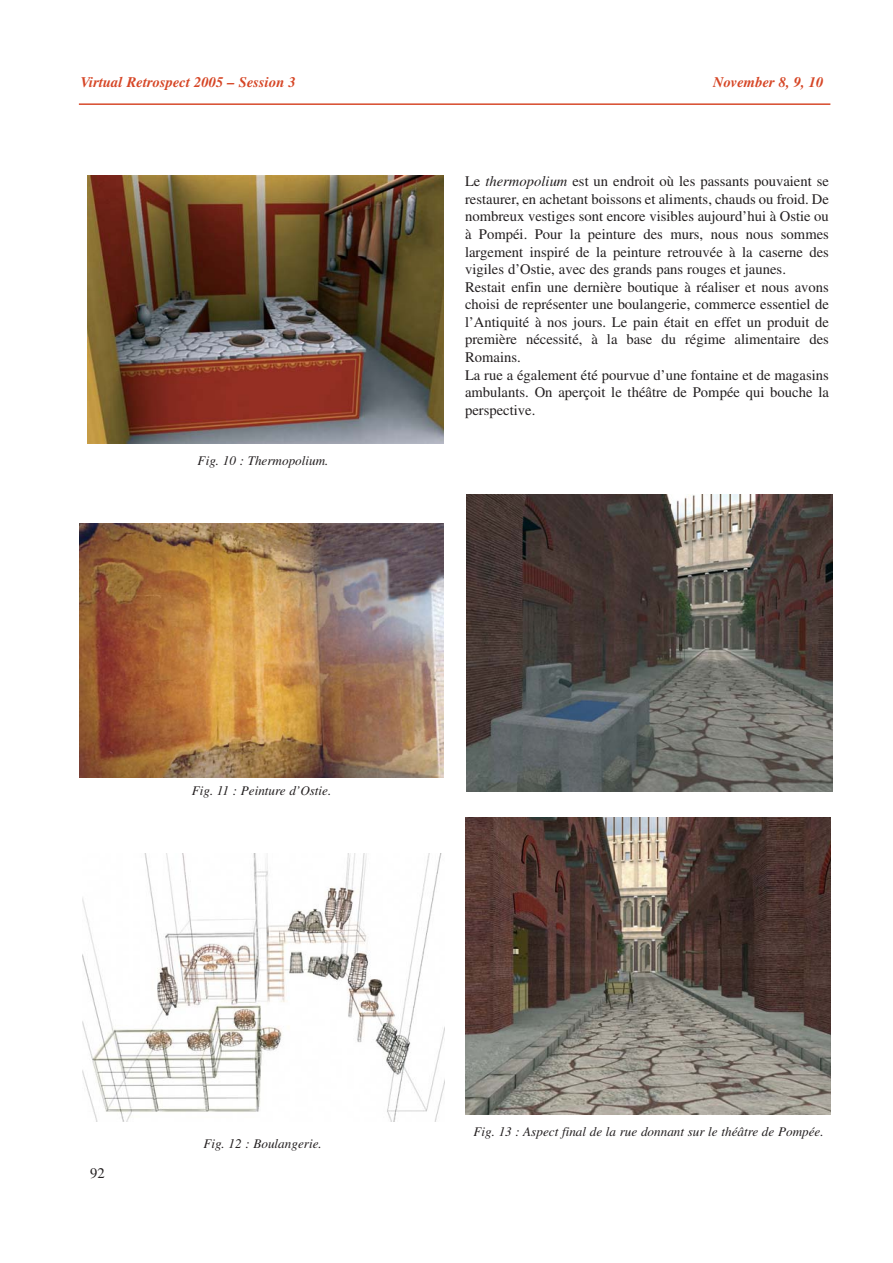
<style>
.page{position:relative;width:893px;height:1263px;background:#fff}
.page>*{position:absolute;margin:0;border:0;box-sizing:border-box;transform-origin:0 0}
.t1{font:14.7px/17.5px "Times";color:#231f20}
.t2{font:italic 700 14.7px "Times";color:#d64626}
.t3{font:italic 13.2px "Times";color:#231f20}
.s1{font-style:italic}
</style>
<div class="page">
<hr style="left:79px;top:103px;width:751px;height:2px;background:#d64626">
<img style="left:87px;top:176px;width:356px;height:268px">
<img style="left:80px;top:524px;width:363px;height:253px">
<img style="left:83px;top:853px;width:361px;height:268px">
<img style="left:466px;top:494px;width:366px;height:297px">
<img style="left:465px;top:817px;width:366px;height:297px">
<p class="t2" style="left:80px;top:76px;width:217px">Virtual Retrospect 2005 – Session 3</p>
<p class="t2" style="left:713px;top:76px;width:112px">November 8, 9, 10</p>
<p class="t3" style="left:198px;top:456px;width:132px">Fig. 10 : Thermopolium.</p>
<p class="t3" style="left:192px;top:786px;width:141px">Fig. 11 : Peinture d’Ostie.</p>
<p class="t1" style="left:90px;top:1165px;width:16px">92</p>
<p class="t3" style="left:203px;top:1139px;width:120px">Fig. 12 : Boulangerie.</p>
<p class="t1" style="left:465px;top:174px;width:365px">Le <span class="s1">thermopolium</span> est un endroit où les passants pouvaient se restaurer, en achetant boissons et aliments, chauds ou froid. De nombreux vestiges sont encore visibles aujourd’hui à Ostie ou à Pompéi. Pour la peinture des murs, nous nous sommes largement inspiré de la peinture retrouvée à la caserne des vigiles d’Ostie, avec des grands pans rouges et jaunes.<br>Restait enfin une dernière boutique à réaliser et nous avons choisi de représenter une boulangerie, commerce essentiel de l’Antiquité à nos jours. Le pain était en effet un produit de première nécessité, à la base du régime alimentaire des Romains.<br>La rue a également été pourvue d’une fontaine et de magasins ambulants. On aperçoit le théâtre de Pompée qui bouche la perspective.</p>
<p class="t3" style="left:473px;top:1127px;width:352px">Fig. 13 : Aspect final de la rue donnant sur le théâtre de Pompée.</p>
</div>
